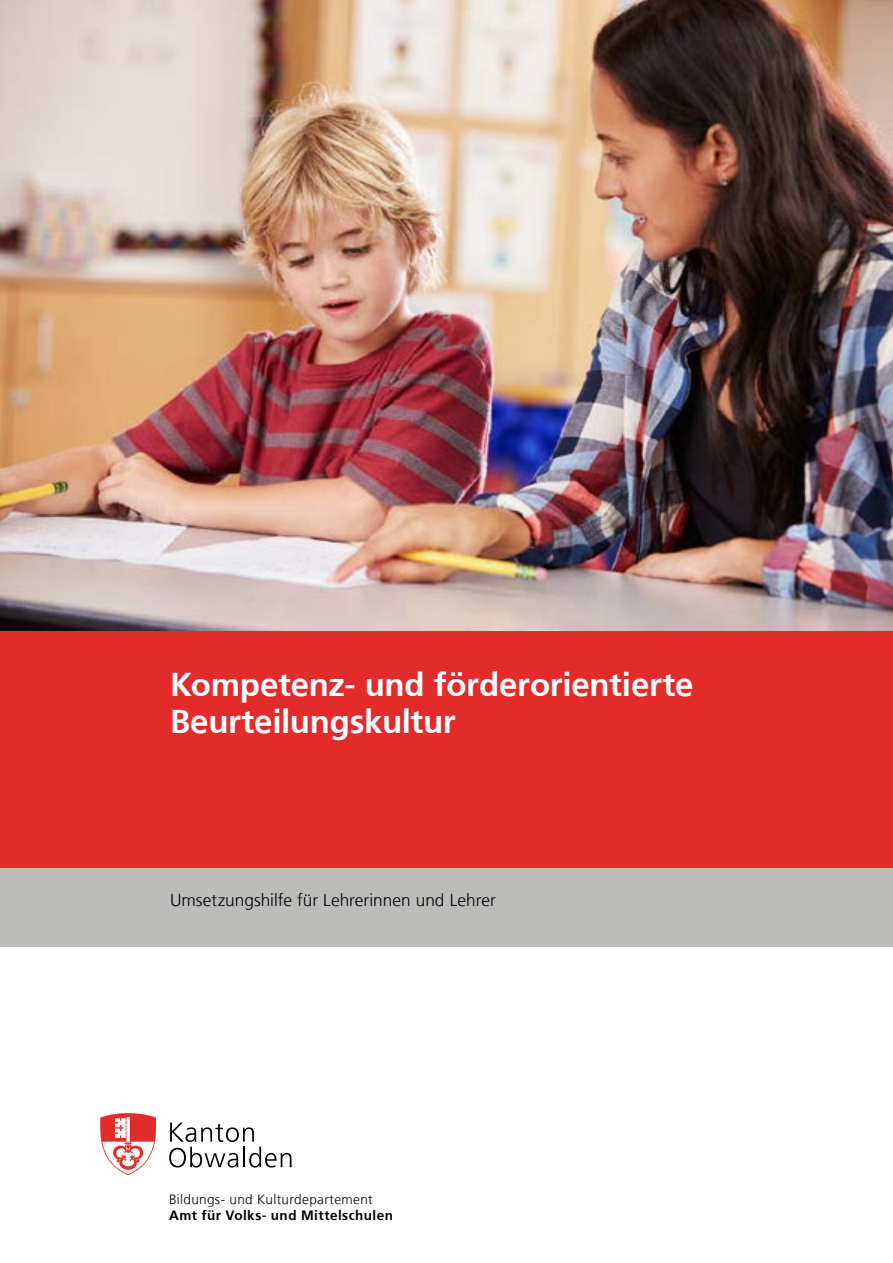
<style>
.page{position:relative;width:893px;height:1263px;background:#fff}
.page>*{position:absolute;margin:0;border:0;box-sizing:border-box;transform-origin:0 0}
.t1{font:700 33px/37.5px "Frutiger";letter-spacing:-.005em;color:#fff}
.t2{font:300 17.25px "Frutiger";color:#000}
.t3{font:300 13.5px "Frutiger";letter-spacing:.025em;color:#000}
.t4{font:700 13.5px "Frutiger";letter-spacing:.035em;color:#000}
</style>
<div class="page">
<img style="left:0;top:0;width:893px;height:631px">
<div style="left:0;top:631px;width:893px;height:237px;background:#e42b2b"></div>
<div style="left:0;top:868px;width:893px;height:79px;background:#bcbcba"></div>
<svg style="left:169px;top:1122px;width:123px;height:45px"></svg>
<svg style="left:100px;top:1113px;width:56px;height:62px"></svg>
<p class="t1" style="left:170px;top:665px;width:525px">Kompetenz- und förderorientierte<br>Beurteilungskultur</p>
<p class="t2" style="left:170px;top:890px;width:327px">Umsetzungshilfe für Lehrerinnen und Lehrer</p>
<p class="t3" style="left:169px;top:1192px;width:205px">Bildungs- und Kulturdepartement</p>
<p class="t4" style="left:169px;top:1207px;width:225px">Amt für Volks- und Mittelschulen</p>
</div>
